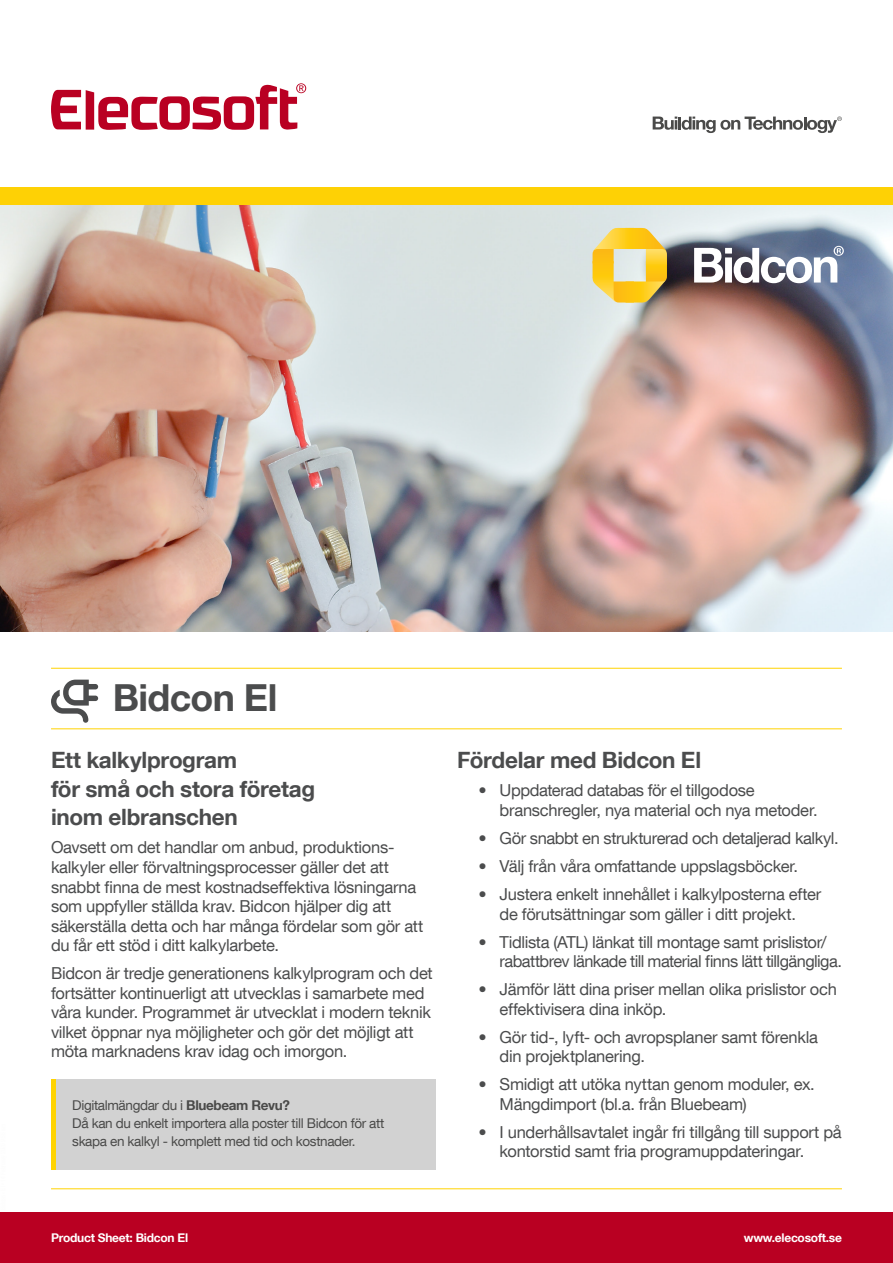
<style>
.page{position:relative;width:893px;height:1263px;background:#fff}
.page>*{position:absolute;margin:0;border:0;box-sizing:border-box;transform-origin:0 0}
.t1{font:700 37.5px "Helvetica Neue LT Std";letter-spacing:-.015em;color:#4b4c4d}
.t2{font:700 22.5px "Helvetica Neue LT Com";letter-spacing:-.015em;color:#4b4c4d}
.Body{font:16.5px/19.5px "Helvetica Neue LT Com";letter-spacing:-.02em;color:#4b4c4d}
.Body_support_text{font:13.5px/18px "Helvetica Neue LT Com";letter-spacing:-.025em;color:#4a4a49}
.t3{font:700 12px "Helvetica Neue LT Com";letter-spacing:-.02em;color:#fff}
.s1{font-weight:700}
</style>
<div class="page">
<div style="left:0;top:1212px;width:893px;height:51px;background:#b90022"></div>
<svg style="left:653px;top:117px;width:189px;height:16px"></svg>
<svg style="left:51px;top:83px;width:255px;height:47px"></svg>
<img style="left:0;top:204px;width:893px;height:427px">
<svg style="left:51px;top:680px;width:47px;height:43px"></svg>
<div style="left:51px;top:1079px;width:385px;height:90px;background:#d2d2d2"></div>
<hr style="left:51px;top:1079px;width:4px;height:90px;background:#ffd300">
<svg style="left:593px;top:228px;width:74px;height:75px;background:#eccd62"></svg>
<svg style="left:694px;top:246px;width:150px;height:37px"></svg>
<div style="left:0;top:187px;width:893px;height:17px;background:#fed105"></div>
<hr style="left:51px;top:1188px;width:791px;height:1px;background:#ffd300">
<hr style="left:51px;top:668px;width:791px;height:1px;background:#ffd300">
<hr style="left:51px;top:728px;width:791px;height:1px;background:#ffd300">
<h1 class="t1" style="left:113px;top:674px;width:166px">Bidcon El</h1>
<h2 class="t2" style="left:51px;top:746px;width:188px">Ett kalkylprogram</h2>
<h2 class="t2" style="left:51px;top:775px;width:266px">för små och stora företag</h2>
<h2 class="t2" style="left:51px;top:803px;width:188px">inom elbranschen</h2>
<p class="Body" style="left:51px;top:837px;width:374px">Oavsett om det handlar om anbud, produktions&shy;kalkyler eller förvaltningsprocesser gäller det att snabbt finna de mest kostnadseffektiva lösningarna som uppfyller ställda krav. Bidcon hjälper dig att säkerställa detta och har många fördelar som gör att du får ett stöd i ditt kalkylarbete.</p>
<p class="Body" style="left:51px;top:963px;width:383px">Bidcon är tredje generationens kalkylprogram och det fortsätter kontinuerligt att utvecklas i samarbete med våra kunder. Programmet är utvecklat i modern teknik vilket öppnar nya möjligheter och gör det möjligt att möta marknadens krav idag och imorgon.</p>
<p class="Body_support_text" style="left:72px;top:1096px;width:314px">Digitalmängdar du i <span class="s1">Bluebeam Revu?<br></span>Då kan du enkelt importera alla poster till Bidcon för att skapa en kalkyl - komplett med tid och kostnader.</p>
<h2 class="t2" style="left:457px;top:746px;width:245px">Fördelar med Bidcon El</h2>
<p class="Body" style="left:500px;top:780px;width:319px;text-indent:-21px">• Uppdaterad databas för el tillgodose branschregler, nya material och nya metoder.</p>
<p class="Body" style="left:478px;top:828px;width:362px">• Gör snabbt en strukturerad och detaljerad kalkyl.</p>
<p class="Body" style="left:478px;top:856px;width:321px">• Välj från våra omfattande uppslagsböcker.</p>
<p class="Body" style="left:478px;top:884px;width:344px;text-align:center">• Justera enkelt innehållet i kalkylposterna efter de förutsättningar som gäller i ditt projekt.</p>
<p class="Body" style="left:500px;top:931px;width:344px;text-indent:-21px">• Tidlista (ATL) länkat till montage samt prislistor/ rabattbrev länkade till material finns lätt tillgängliga.</p>
<p class="Body" style="left:500px;top:979px;width:339px;text-indent:-21px">• Jämför lätt dina priser mellan olika prislistor och effektivisera dina inköp.</p>
<p class="Body" style="left:500px;top:1026px;width:320px;text-indent:-21px">• Gör tid-, lyft- och avropsplaner samt förenkla din projektplanering.</p>
<p class="Body" style="left:500px;top:1074px;width:317px;text-indent:-21px">• Smidigt att utöka nyttan genom moduler, ex.<br>Mängdimport (bl.a. från Bluebeam)</p>
<p class="Body" style="left:500px;top:1121px;width:344px;text-indent:-21px">• I underhållsavtalet ingår fri tillgång till support på kontorstid samt fria programuppdateringar.</p>
<p class="t3" style="left:51px;top:1230px;width:139px">Product Sheet: Bidcon El</p>
<p class="t3" style="left:744px;top:1230px;width:100px">www.elecosoft.se</p>
</div>
